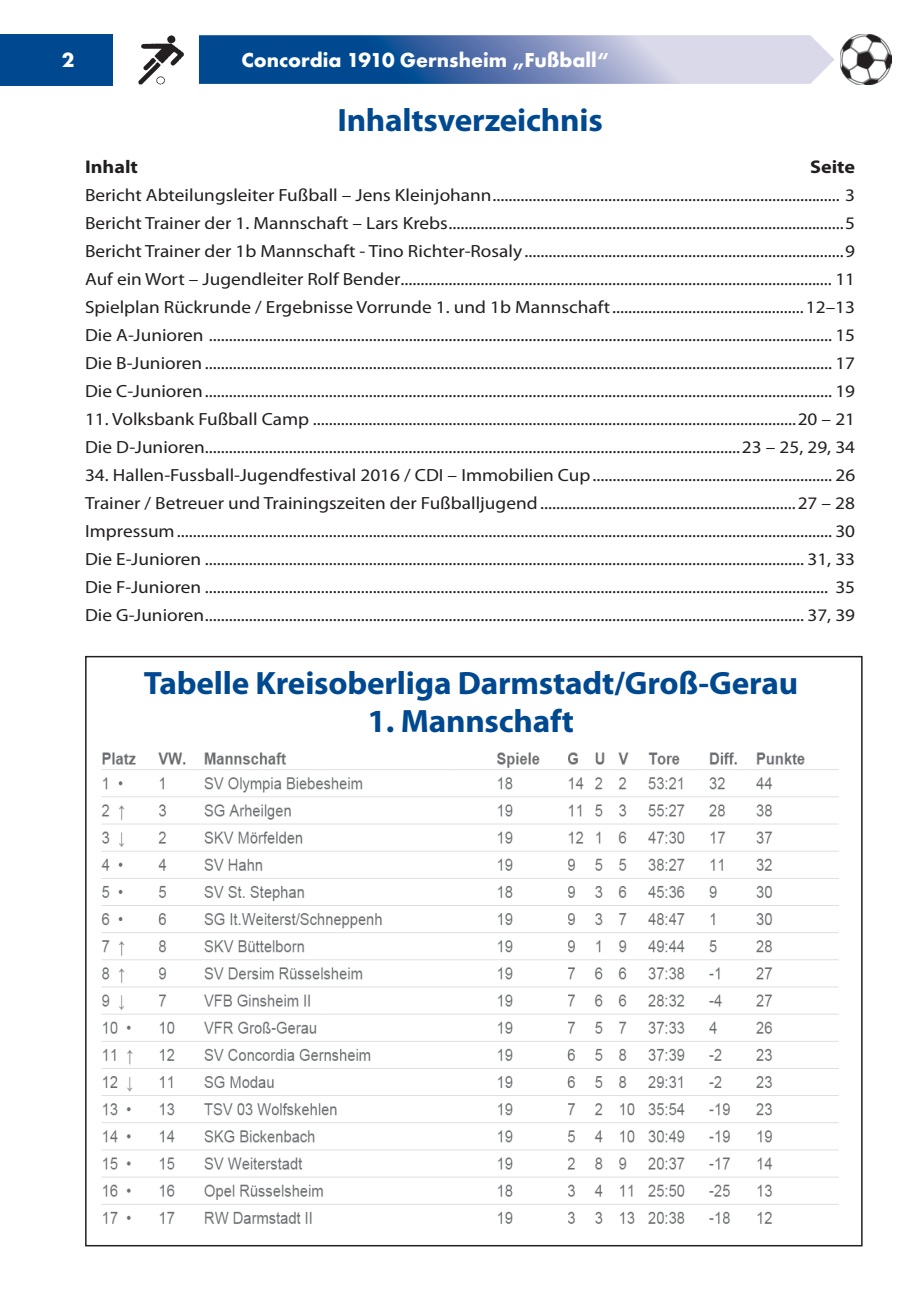
<style>
.page{position:relative;width:919px;height:1289px;background:#fff}
.page>*{position:absolute;margin:0;border:0;box-sizing:border-box;transform-origin:0 0}
.t1{font:700 32.4px "Myriad Pro";letter-spacing:-.005em;color:#004990}
.t2{font:700 21px "Futura T";color:#fff}
.t3{font:700 18.45px "Myriad Pro";color:#231f20;scale:1.09 1}
.t4{font:17.7px/27.9px "Myriad Pro";color:#231f20;text-align:justify;scale:1.09 1}
</style>
<div class="page">
<div style="left:0;top:34px;width:113px;height:51px;background:#004990"></div>
<svg style="left:199px;top:35px;width:635px;height:49px;background:#6c8cba"></svg>
<img style="left:840px;top:34px;width:51px;height:51px">
<img style="left:138px;top:35px;width:46px;height:50px">
<img style="left:101px;top:752px;width:738px;height:472px">
<p class="t2" style="left:62px;top:52px;width:14px">2</p>
<p class="t2" style="left:241px;top:52px;width:369px">Concordia 1910 Gernsheim „Fußball“</p>
<h1 class="t1" style="left:337px;top:108px;width:267px">Inhaltsverzeichnis</h1>
<p class="t3" style="left:85px;top:160px;width:50px">Inhalt</p>
<p class="t3" style="left:810px;top:160px;width:43px">Seite</p>
<p class="t4" style="left:85px;top:183px;width:708px">Bericht Abteilungsleiter Fußball – Jens Kleinjohann ....................................................................................... 3<br>Bericht Trainer der 1. Mannschaft – Lars Krebs ...................................................................................................5<br>Bericht Trainer der 1b Mannschaft - Tino Richter-Rosaly ................................................................................9<br>Auf ein Wort – Jugendleiter Rolf Bender ............................................................................................................ 11<br>Spielplan Rückrunde / Ergebnisse Vorrunde 1. und 1b Mannschaft ................................................12–13<br>Die A-Junioren ............................................................................................................................................................ 15<br>Die B-Junioren ............................................................................................................................................................. 17<br>Die C-Junioren ............................................................................................................................................................. 19</p>
<p class="t4" style="left:85px;top:407px;width:708px">11. Volksbank Fußball Camp .........................................................................................................................20 – 21<br>Die D-Junioren......................................................................................................................................23 – 25, 29, 34</p>
<p class="t4" style="left:85px;top:463px;width:708px">34. Hallen-Fussball-Jugendfestival 2016 / CDI – Immobilien Cup ............................................................ 26<br>Trainer / Betreuer und Trainingszeiten der Fußballjugend ................................................................27 – 28<br>Impressum .................................................................................................................................................................... 30<br>Die E-Junioren ...................................................................................................................................................... 31, 33<br>Die F-Junioren ............................................................................................................................................................ 35<br>Die G-Junioren ...................................................................................................................................................... 37, 39</p>
<h1 class="t1" style="left:144px;top:671px;width:656px">Tabelle Kreisoberliga Darmstadt/Groß-Gerau</h1>
<h1 class="t1" style="left:367px;top:708px;width:208px">1. Mannschaft</h1>
</div>
